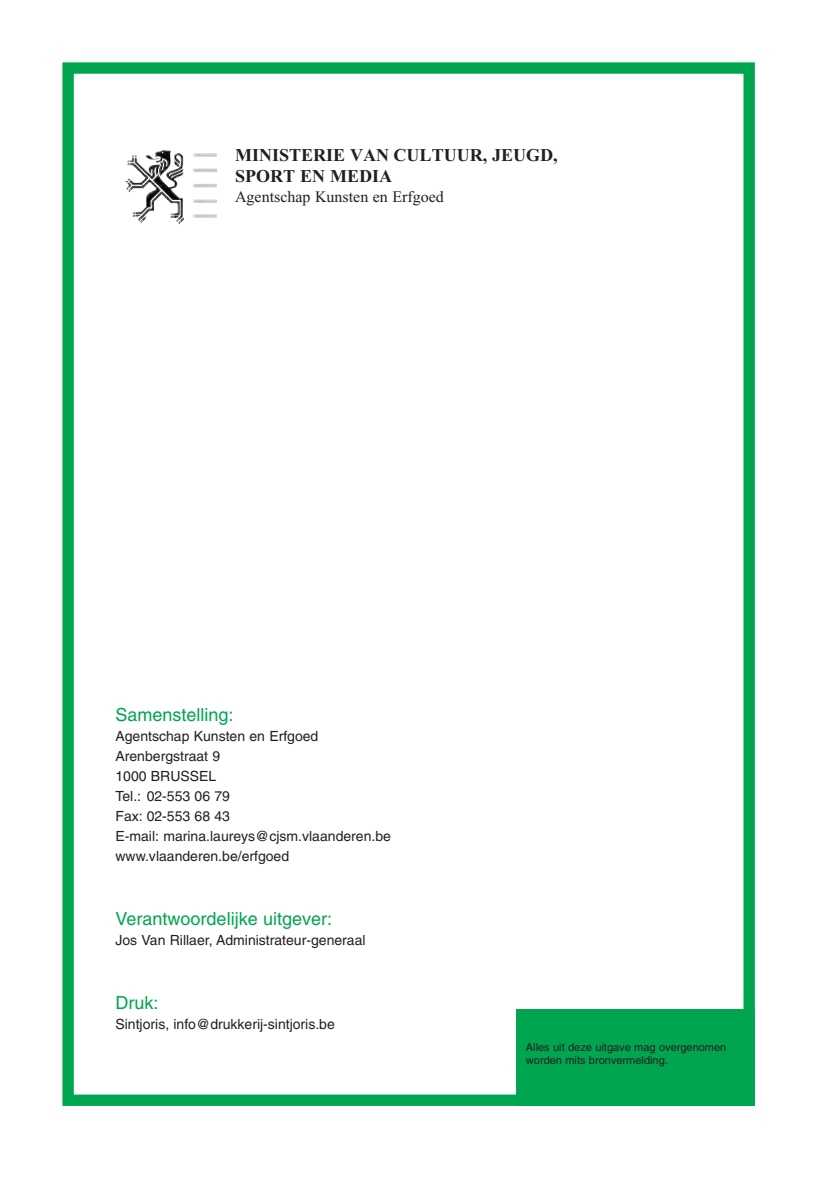
<style>
.page{position:relative;width:840px;height:1191px;background:#fff}
.page>*{position:absolute;margin:0;border:0;box-sizing:border-box;transform-origin:0 0}
.t1{font:18px "Helvetica";color:#00a54f}
.t2{font:700 18px/21.6px "Times New Roman";color:#231f20}
.t3{font:16px "Times New Roman";color:#231f20}
.t4{font:14px/20px "Helvetica";color:#231f20}
.t5{font:11px/13.2px "Helvetica";color:#231f20}
</style>
<div class="page">
<div style="left:62px;top:62px;width:692px;height:1044px;border:11px solid #00a54f"></div>
<div style="left:516px;top:1009px;width:238px;height:97px;background:#00a54f"></div>
<img style="left:130px;top:150px;width:87px;height:70px">
<p class="t2" style="left:235px;top:145px;width:324px">MINISTERIE VAN CULTUUR, JEUGD,<br>SPORT EN MEDIA</p>
<p class="t3" style="left:235px;top:191px;width:210px">Agentschap Kunsten en Erfgoed</p>
<p class="t1" style="left:115px;top:707px;width:120px">Samenstelling:</p>
<p class="t4" style="left:115px;top:727px;width:277px">Agentschap Kunsten en Erfgoed<br>Arenbergstraat 9<br>1000 BRUSSEL<br>Tel.: 02-553 06 79<br>Fax: 02-553 68 43<br>E-mail: marina.laureys@cjsm.vlaanderen.be www.vlaanderen.be/erfgoed</p>
<p class="t1" style="left:115px;top:911px;width:218px">Verantwoordelijke uitgever:</p>
<p class="t4" style="left:115px;top:931px;width:251px">Jos Van Rillaer, Administrateur-generaal</p>
<p class="t1" style="left:115px;top:995px;width:44px">Druk:</p>
<p class="t4" style="left:115px;top:1015px;width:221px">Sintjoris, info@drukkerij-sintjoris.be</p>
<p class="t5" style="left:525px;top:1041px;width:202px">Alles uit deze uitgave mag overgenomen worden mits bronvermelding.</p>
</div>
